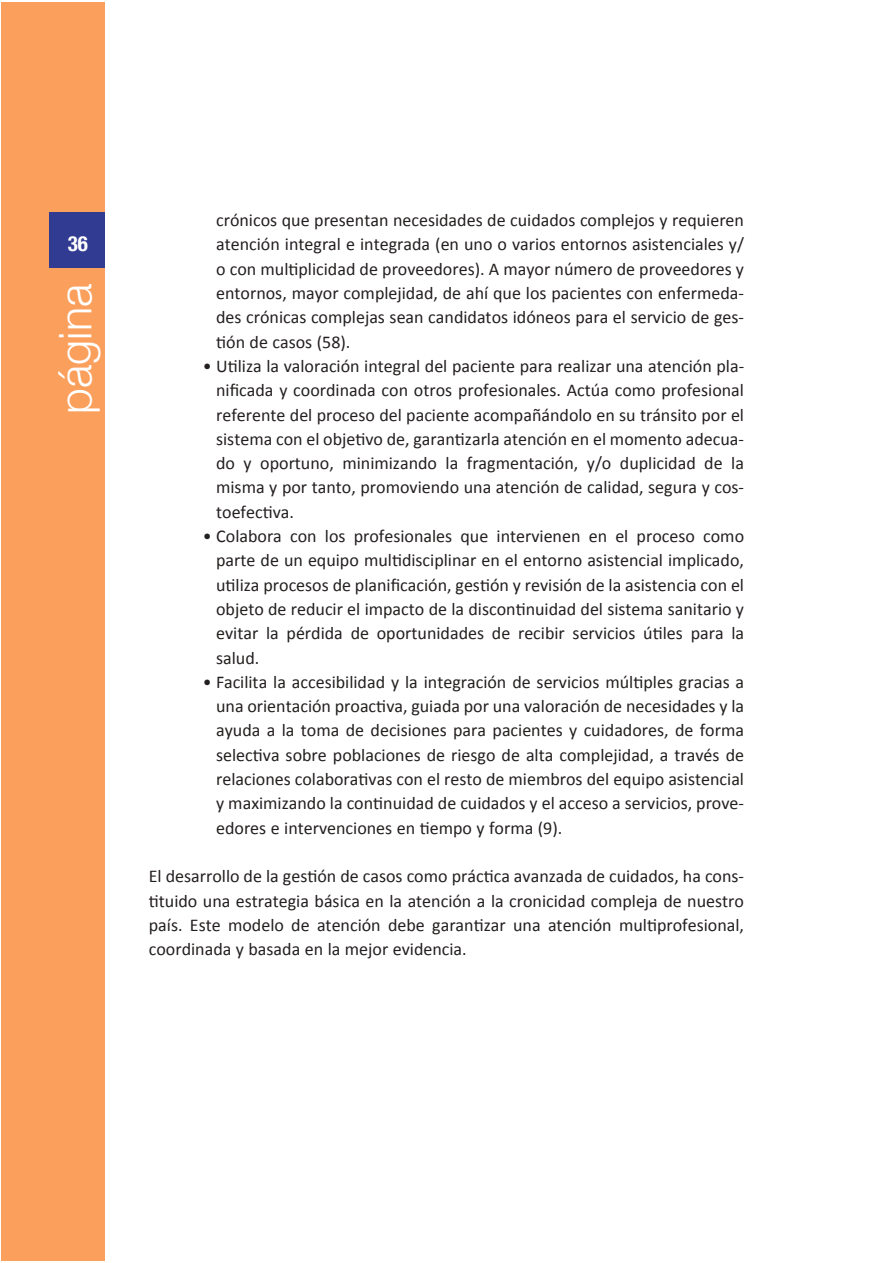
<style>
.page{position:relative;width:893px;height:1263px;background:#fff}
.page>*{position:absolute;margin:0;border:0;box-sizing:border-box;transform-origin:0 0}
.t1{font:300 45px "Helvetica Neue";color:#fff}
.t2{font:700 condensed 21px "Helvetica Neue";color:#fff}
.t3{font:18px/24.3px "Calibri";color:#241f1f;text-align:justify}
</style>
<div class="page">
<div style="left:1px;top:3px;width:103px;height:1258px;background:#fb9f5c"></div>
<div style="left:49px;top:212px;width:55px;height:55px;background:#313b91"></div>
<p class="t2" style="left:68px;top:231px;width:22px">36</p>
<h1 class="t1" style="left:48px;top:414px;width:132px;rotate:-90deg">página</h1>
<p class="t3" style="left:216px;top:208px;width:529px">crónicos que presentan necesidades de cuidados complejos y requieren atención integral e integrada (en uno o varios entornos asistenciales y/ o con multiplicidad de proveedores). A mayor número de proveedores y entornos, mayor complejidad, de ahí que los pacientes con enfermeda&shy;des crónicas complejas sean candidatos idóneos para el servicio de ges&shy;tión de casos (58).</p>
<p class="t3" style="left:216px;top:354px;width:530px;text-indent:-13px">• Utiliza la valoración integral del paciente para realizar una atención pla&shy;nificada y coordinada con otros profesionales. Actúa como profesional referente del proceso del paciente acompañándolo en su tránsito por el sistema con el objetivo de, garantizarla atención en el momento adecua&shy;do y oportuno, minimizando la fragmentación, y/o duplicidad de la misma y por tanto, promoviendo una atención de calidad, segura y cos&shy;toefectiva.</p>
<p class="t3" style="left:216px;top:524px;width:529px;text-indent:-13px">• Colabora con los profesionales que intervienen en el proceso como parte de un equipo multidisciplinar en el entorno asistencial implicado, utiliza procesos de planificación, gestión y revisión de la asistencia con el objeto de reducir el impacto de la discontinuidad del sistema sanitario y evitar la pérdida de oportunidades de recibir servicios útiles para la salud.</p>
<p class="t3" style="left:216px;top:669px;width:530px;text-indent:-13px">• Facilita la accesibilidad y la integración de servicios múltiples gracias a una orientación proactiva, guiada por una valoración de necesidades y la ayuda a la toma de decisiones para pacientes y cuidadores, de forma selectiva sobre poblaciones de riesgo de alta complejidad, a través de relaciones colaborativas con el resto de miembros del equipo asistencial y maximizando la continuidad de cuidados y el acceso a servicios, prove&shy;edores e intervenciones en tiempo y forma (9).</p>
<p class="t3" style="left:149px;top:864px;width:597px">El desarrollo de la gestión de casos como práctica avanzada de cuidados, ha cons&shy;tituido una estrategia básica en la atención a la cronicidad compleja de nuestro país. Este modelo de atención debe garantizar una atención multiprofesional, coordinada y basada en la mejor evidencia.</p>
</div>
